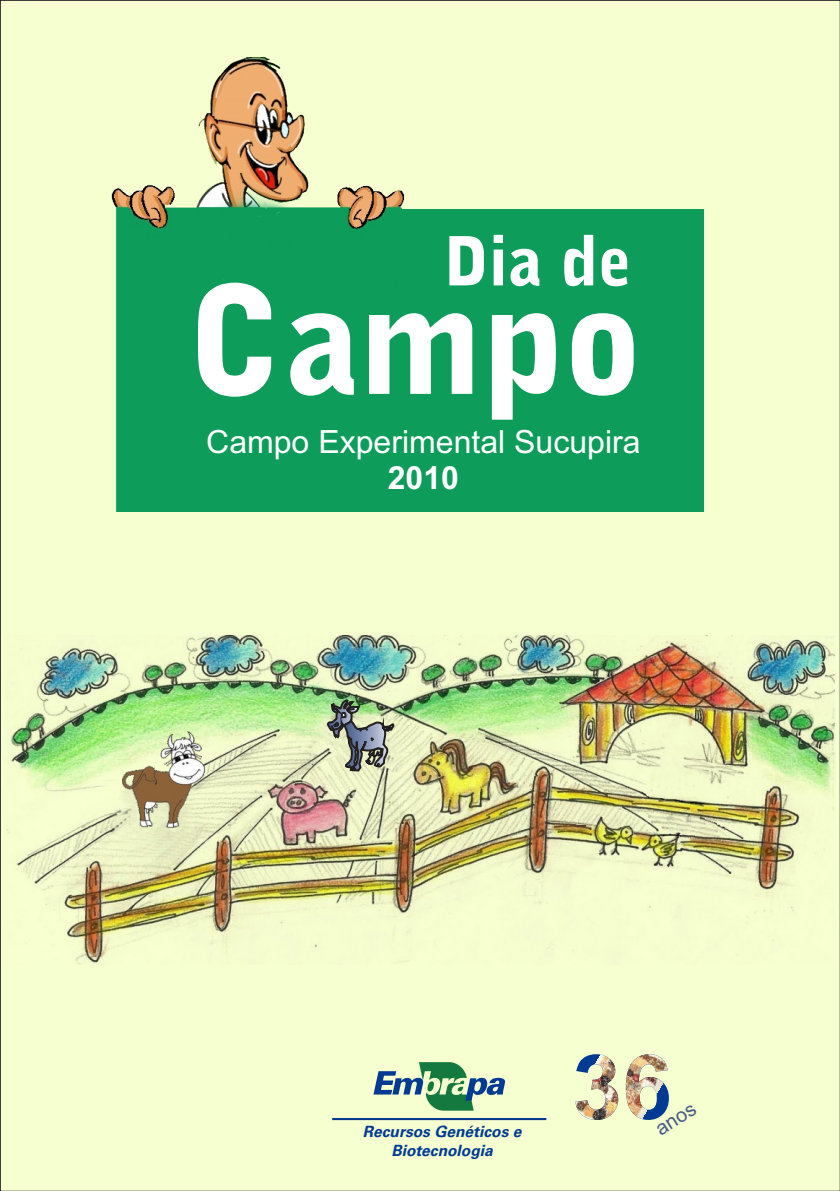
<style>
.page{position:relative;width:840px;height:1191px;background:#fff}
.page>*{position:absolute;margin:0;border:0;box-sizing:border-box;transform-origin:0 0}
.t1{font:900 148.2px "Bell Gothic BT";color:#fff}
.t2{font:900 67.4px "Bell Gothic BT";color:#fff}
.t3{font:32px "Arial";color:#fff}
.t4{font:700 32px "Arial";color:#fff}
.t5{font:20.2px "Arial";color:#485e88}
.t6{font:italic 700 15.4px/18.4px "Univers LT";color:#003a93;text-align:center}
</style>
<div class="page">
<div style="left:0;top:0;width:839px;height:1191px;background:#f5ffcf"></div>
<img style="left:5px;top:635px;width:829px;height:330px">
<svg style="left:373px;top:1062px;width:131px;height:48px;background:#96bda3"></svg>
<svg style="left:332px;top:1118px;width:214px;height:2px"></svg>
<img style="left:123px;top:732px;width:81px;height:95px">
<img style="left:325px;top:692px;width:70px;height:80px">
<img style="left:112px;top:58px;width:301px;height:453px">
<div style="left:399px;top:209px;width:304px;height:302px;background:#0d9c5a"></div>
<svg style="left:618px;top:1054px;width:7px;height:66px"></svg>
<img style="left:575px;top:1054px;width:43px;height:66px">
<img style="left:625px;top:1054px;width:43px;height:66px">
<h2 class="t2" style="left:443px;top:234px;width:189px">Dia de</h2>
<h1 class="t1" style="left:185px;top:281px;width:456px">Campo</h1>
<h3 class="t3" style="left:206px;top:430px;width:435px">Campo Experimental Sucupira</h3>
<h3 class="t4" style="left:387px;top:466px;width:73px">2010</h3>
<p class="t6" style="left:362px;top:1123px;width:160px">Recursos Genéticos e<br>Biotecnologia</p>
<h3 class="t5" style="left:652px;top:1123px;width:45px;rotate:-32deg">anos</h3>
</div>
